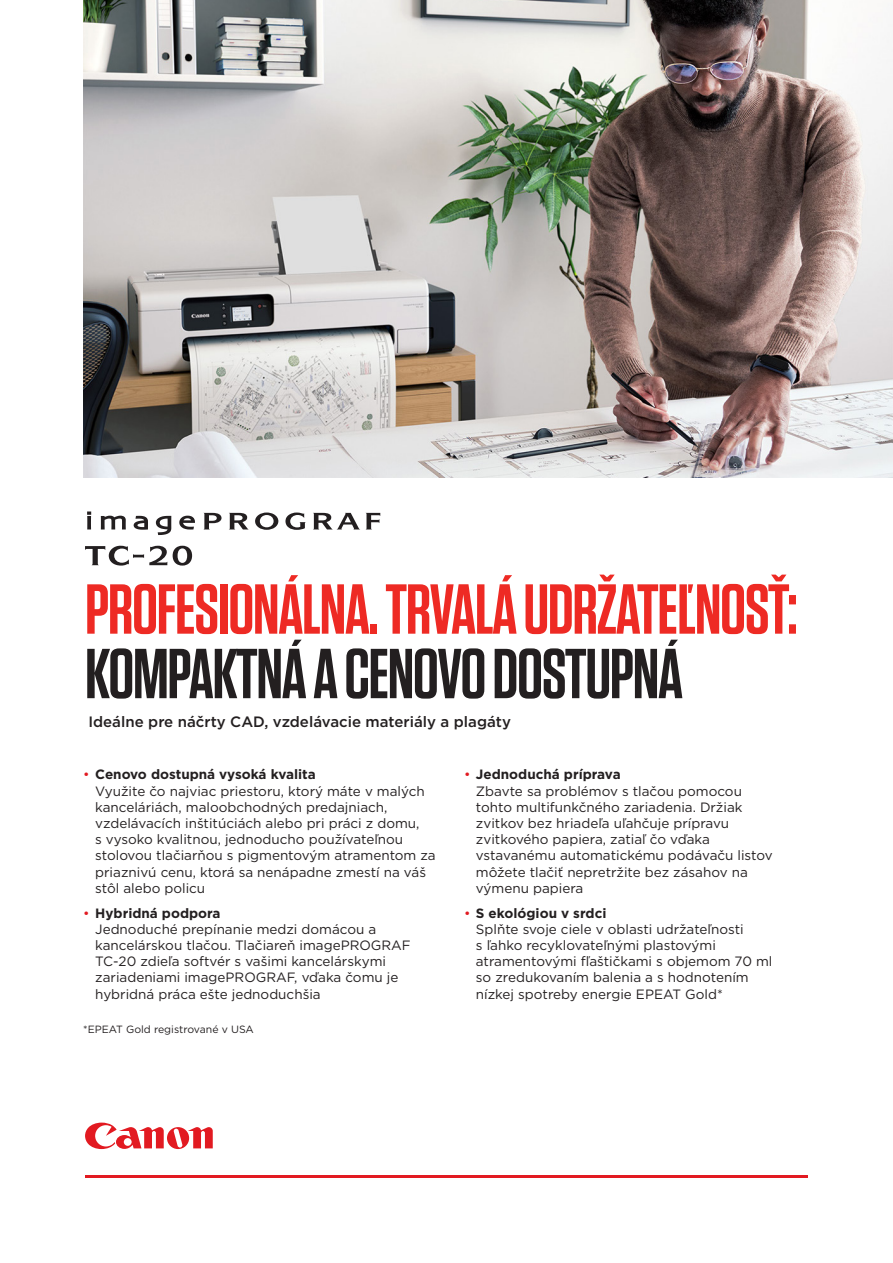
<style>
.page{position:relative;width:893px;height:1263px;background:#fff}
.page>*{position:absolute;margin:0;border:0;box-sizing:border-box;transform-origin:0 0}
.Headline{font:600 70.5px "Tungsten";letter-spacing:-.02em;color:#ee2a24}
.Headline-2{font:600 70.5px "Tungsten";letter-spacing:-.02em;color:#231f20}
.t1{font:500 15px "Gotham";color:#231f20}
.t2{font:13.5px/16.2px "Gotham";color:#231f20}
.t3{font:10.5px "Gotham";color:#231f20}
.s1{color:#e21a21}
.s2{font-weight:700}
</style>
<div class="page">
<svg style="left:85px;top:1122px;width:128px;height:28px"></svg>
<hr style="left:85px;top:1175px;width:723px;height:3px;background:#e21a21">
<img style="left:83px;top:0;width:810px;height:478px">
<svg style="left:85px;top:546px;width:82px;height:20px"></svg>
<svg style="left:173px;top:546px;width:19px;height:20px"></svg>
<svg style="left:204px;top:513px;width:18px;height:16px"></svg>
<svg style="left:229px;top:513px;width:19px;height:16px"></svg>
<svg style="left:255px;top:512px;width:23px;height:18px"></svg>
<svg style="left:285px;top:512px;width:21px;height:18px"></svg>
<svg style="left:313px;top:513px;width:67px;height:16px"></svg>
<svg style="left:87px;top:511px;width:4px;height:18px"></svg>
<svg style="left:101px;top:516px;width:25px;height:13px"></svg>
<svg style="left:134px;top:516px;width:14px;height:14px"></svg>
<svg style="left:156px;top:516px;width:15px;height:19px"></svg>
<svg style="left:179px;top:516px;width:16px;height:13px"></svg>
<p class="Headline" style="left:85px;top:572px;width:714px">PROFESIONÁLNA. TRVALÁ UDRŽATEĽNOSŤ:</p>
<p class="Headline-2" style="left:85px;top:636px;width:600px">KOMPAKTNÁ A CENOVO DOSTUPNÁ</p>
<p class="t1" style="left:88px;top:712px;width:424px">Ideálne pre náčrty CAD, vzdelávacie materiály a plagáty</p>
<p class="t2" style="left:95px;top:766px;width:342px;text-indent:-12px"><span class="s1">•</span> <span class="s2">Cenovo dostupná vysoká kvalita<br></span>Využite čo najviac priestoru, ktorý máte v malých kanceláriách, maloobchodných predajniach, vzdelávacích inštitúciách alebo pri práci z domu,<br>s vysoko kvalitnou, jednoducho používateľnou stolovou tlačiarňou s pigmentovým atramentom za priaznivú cenu, ktorá sa nenápadne zmestí na váš stôl alebo policu</p>
<p class="t2" style="left:95px;top:904px;width:317px;text-indent:-12px"><span class="s1">•</span> <span class="s2">Hybridná podpora<br></span>Jednoduché prepínanie medzi domácou a kancelárskou tlačou. Tlačiareň imagePROGRAF TC-20 zdieľa softvér s vašimi kancelárskymi zariadeniami imagePROGRAF, vďaka čomu je hybridná práca ešte jednoduchšia</p>
<p class="t3" style="left:83px;top:1023px;width:172px">*EPEAT Gold registrované v USA</p>
<p class="t2" style="left:476px;top:766px;width:298px;text-indent:-12px"><span class="s1">•</span> <span class="s2">Jednoduchá príprava<br></span>Zbavte sa problémov s tlačou pomocou tohto multifunkčného zariadenia. Držiak zvitkov bez hriadeľa uľahčuje prípravu zvitkového papiera, zatiaľ čo vďaka vstavanému automatickému podávaču listov môžete tlačiť nepretržite bez zásahov na výmenu papiera</p>
<p class="t2" style="left:476px;top:904px;width:298px;text-indent:-12px"><span class="s1">•</span> <span class="s2">S ekológiou v srdci<br></span>Splňte svoje ciele v oblasti udržateľnosti<br>s ľahko recyklovateľnými plastovými atramentovými fľaštičkami s objemom 70 ml so zredukovaním balenia a s hodnotením nízkej spotreby energie EPEAT Gold*</p>
</div>
